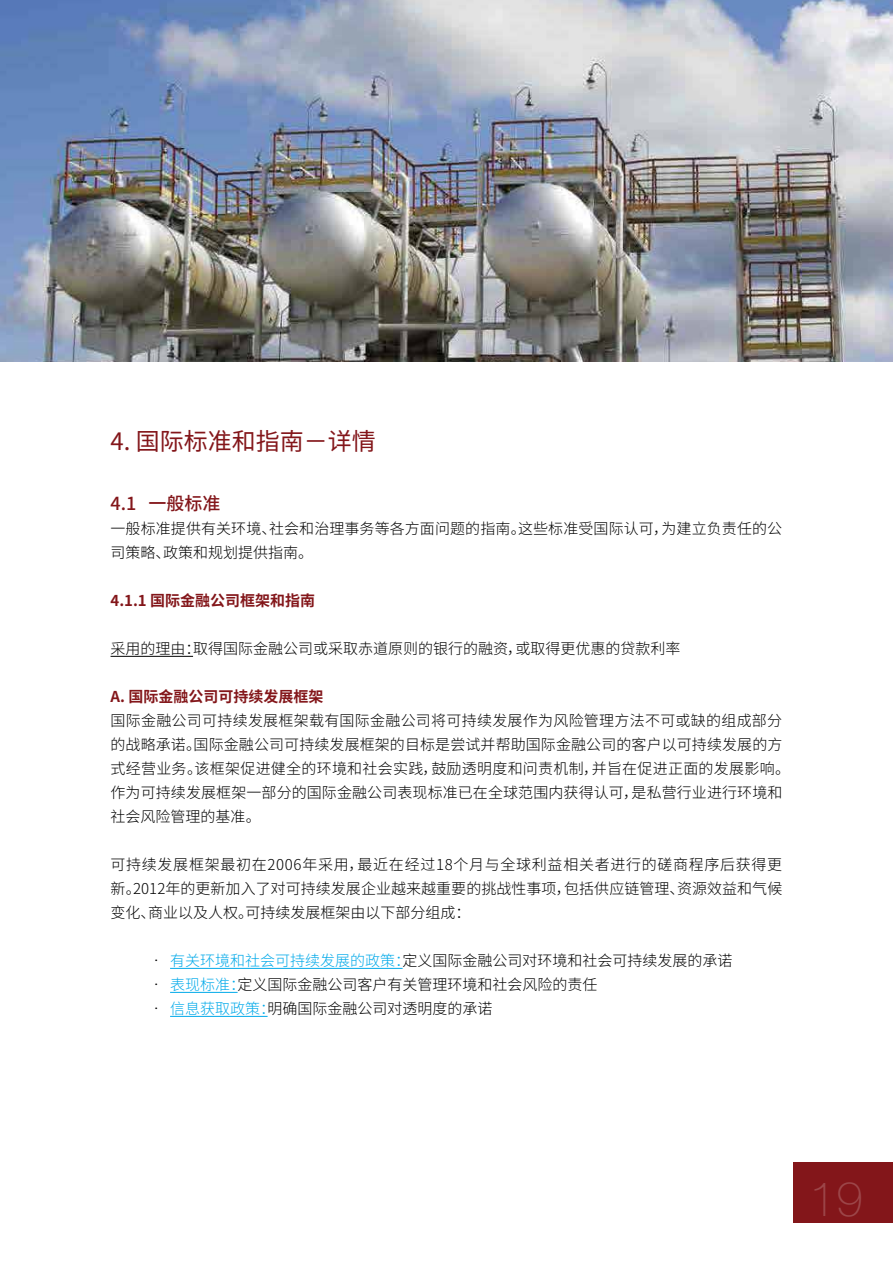
<style>
.page{position:relative;width:893px;height:1263px;background:#fff}
.page>*{position:absolute;margin:0;border:0;box-sizing:border-box;transform-origin:0 0}
.t1{font:100 48px "Helvetica Neue";color:#9c4649}
.t2{font:24px "Noto Sans CJ Ksc";color:#83161a}
.t3{font:500 18px "Noto Sans CJ Ksc";color:#83161a}
.t4{font:300 15px/24px "Noto Sans CJ Ksc";letter-spacing:.005em;color:#000}
.t5{font:700 15px "Noto Sans CJ Ksc";color:#83161a}
.s1{color:#00a9e9}
</style>
<div class="page">
<div style="left:793px;top:1162px;width:100px;height:60px;background:#83161a"></div>
<hr style="left:111px;top:656px;width:82px;height:1px;background:#000">
<hr style="left:170px;top:968px;width:233px;height:1px;background:#00a9e9">
<hr style="left:170px;top:992px;width:68px;height:1px;background:#00a9e9">
<hr style="left:170px;top:1016px;width:98px;height:1px;background:#00a9e9">
<img style="left:0;top:0;width:893px;height:362px">
<h2 class="t2" style="left:111px;top:428px;width:267px">4. 国际标准和指南－详情</h2>
<p class="t3" style="left:111px;top:493px;width:112px">4.1 一般标准</p>
<p class="t4" style="left:111px;top:517px;width:673px">一般标准提供有关环境、社会和治理事务等各方面问题的指南。这些标准受国际认可，为建立负责任的公司策略、政策和规划提供指南。</p>
<p class="t5" style="left:111px;top:592px;width:206px">4.1.1 国际金融公司框架和指南</p>
<p class="t4" style="left:111px;top:637px;width:571px">采用的理由：取得国际金融公司或采取赤道原则的银行的融资，或取得更优惠的贷款利率</p>
<p class="t5" style="left:111px;top:688px;width:214px">A. 国际金融公司可持续发展框架</p>
<p class="t4" style="left:111px;top:709px;width:681px">国际金融公司可持续发展框架载有国际金融公司将可持续发展作为风险管理方法不可或缺的组成部分的战略承诺。国际金融公司可持续发展框架的目标是尝试并帮助国际金融公司的客户以可持续发展的方式经营业务。该框架促进健全的环境和社会实践，鼓励透明度和问责机制，并旨在促进正面的发展影响。作为可持续发展框架一部分的国际金融公司表现标准已在全球范围内获得认可，是私营行业进行环境和社会风险管理的基准。</p>
<p class="t4" style="left:111px;top:853px;width:673px;text-align:justify">可持续发展框架最初在2006年采用，最近在经过18个月与全球利益相关者进行的磋商程序后获得更新。2012年的更新加入了对可持续发展企业越来越重要的挑战性事项，包括供应链管理、资源效益和气候变化、商业以及人权。可持续发展框架由以下部分组成：</p>
<p class="t4" style="left:149px;top:949px;width:585px">• <span class="s1">有关环境和社会可持续发展的政策：</span>定义国际金融公司对环境和社会可持续发展的承诺</p>
<p class="t4" style="left:149px;top:973px;width:450px">• <span class="s1">表现标准：</span>定义国际金融公司客户有关管理环境和社会风险的责任</p>
<p class="t4" style="left:149px;top:997px;width:345px">• <span class="s1">信息获取政策：</span>明确国际金融公司对透明度的承诺</p>
<h1 class="t1" style="left:809px;top:1162px;width:55px">19</h1>
</div>
